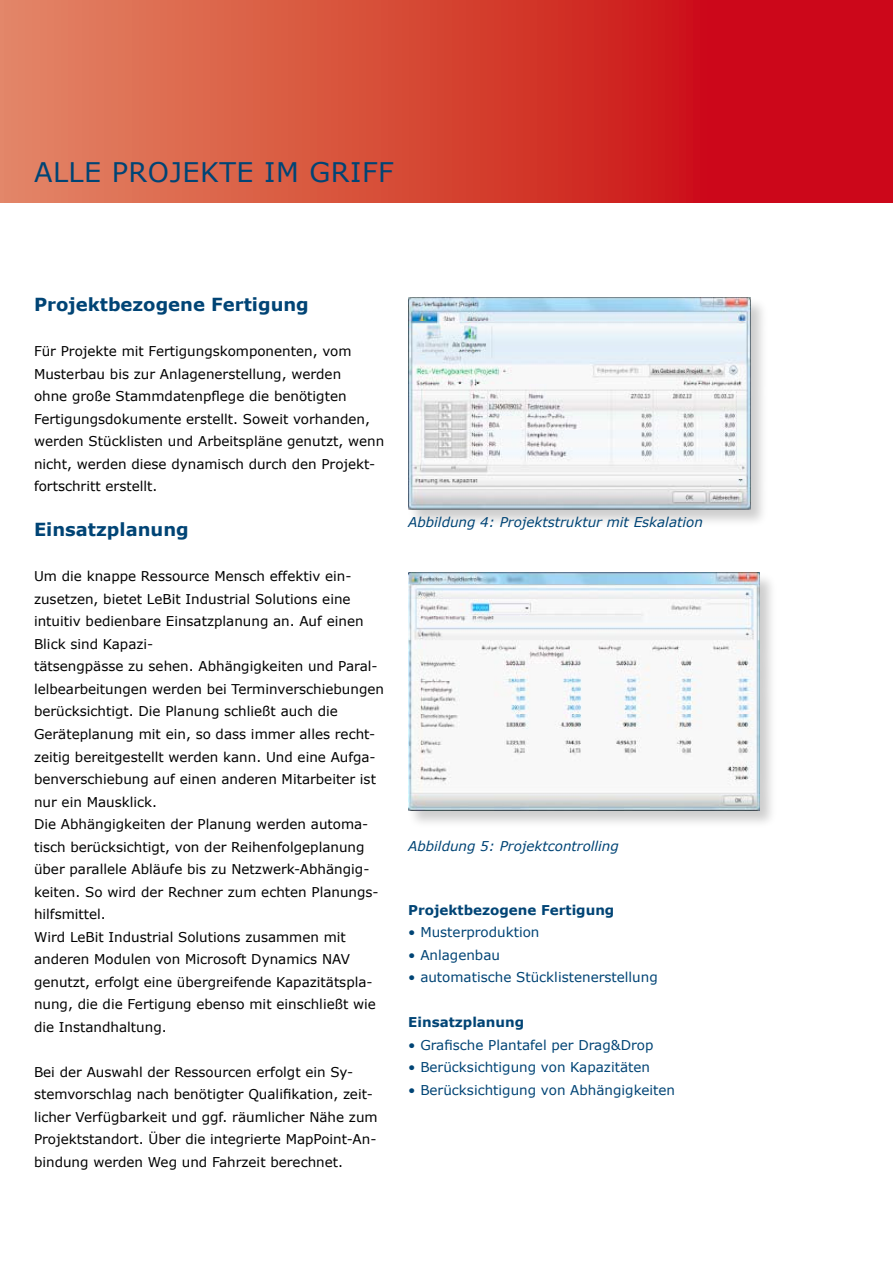
<style>
.page{position:relative;width:893px;height:1263px;background:#fff}
.page>*{position:absolute;margin:0;border:0;box-sizing:border-box;transform-origin:0 0}
.t1{font:27px "Verdana";letter-spacing:.02em;color:#004475}
.t2{font:700 18px "Verdana";color:#004475}
.t3{font:13.5px/22.5px "Verdana";color:#000}
.t4{font:13.5px "Verdana";color:#004475}
.t5{font:italic 13.5px "Verdana";color:#004475}
.t6{font:700 13.5px "Verdana";color:#004475}
</style>
<div class="page">
<div style="left:0;top:0;width:893px;height:203px;background:linear-gradient(to right,#e28960,#c8000b)"></div>
<div style="left:407px;top:296px;width:363px;height:233px;background:#000;opacity:.2"></div>
<img style="left:408px;top:298px;width:342px;height:212px">
<div style="left:407px;top:571px;width:371px;height:259px;background:#000;opacity:.2"></div>
<img style="left:408px;top:573px;width:351px;height:238px">
<h1 class="t1" style="left:34px;top:153px;width:35px">Alle</h1>
<h1 class="t1" style="left:112px;top:153px;width:76px">Projekte</h1>
<h1 class="t1" style="left:264px;top:153px;width:83px">im Griff</h1>
<h2 class="t2" style="left:34px;top:292px;width:276px">Projektbezogene Fertigung</h2>
<p class="t3" style="left:34px;top:340px;width:352px">Für Projekte mit Fertigungskomponenten, vom Musterbau bis zur Anlagenerstellung, werden<br>ohne große Stammdatenpflege die benötigten Fertigungsdokumente erstellt. Soweit vorhanden, werden Stücklisten und Arbeitspläne genutzt, wenn nicht, werden diese dynamisch durch den Projekt&shy;fortschritt erstellt.</p>
<h2 class="t2" style="left:34px;top:517px;width:156px">Einsatzplanung</h2>
<p class="t3" style="left:34px;top:565px;width:352px">Um die knappe Ressource Mensch effektiv ein&shy;zusetzen, bietet LeBit Industrial Solutions eine intuitiv bedienbare Einsatzplanung an. Auf einen Blick sind Kapazi-<br>tätsengpässe zu sehen. Abhängigkeiten und Paral&shy;lelbearbeitungen werden bei Terminverschiebungen berücksichtigt. Die Planung schließt auch die Geräteplanung mit ein, so dass immer alles recht&shy;zeitig bereitgestellt werden kann. Und eine Aufga&shy;benverschiebung auf einen anderen Mitarbeiter ist nur ein Mausklick.<br>Die Abhängigkeiten der Planung werden automa&shy;tisch berücksichtigt, von der Reihenfolgeplanung über parallele Abläufe bis zu Netzwerk-Abhängig&shy;keiten. So wird der Rechner zum echten Planungs&shy;hilfsmittel.<br>Wird LeBit Industrial Solutions zusammen mit anderen Modulen von Microsoft Dynamics NAV genutzt, erfolgt eine übergreifende Kapazitätspla&shy;nung, die die Fertigung ebenso mit einschließt wie die Instandhaltung.</p>
<p class="t3" style="left:34px;top:1060px;width:345px">Bei der Auswahl der Ressourcen erfolgt ein Sy&shy;stemvorschlag nach benötigter Qualifikation, zeit&shy;licher Verfügbarkeit und ggf. räumlicher Nähe zum Projektstandort. Über die integrierte MapPoint-An&shy;bindung werden Weg und Fahrzeit berechnet.</p>
<p class="t5" style="left:408px;top:513px;width:296px">Abbildung 4: Projektstruktur mit Eskalation</p>
<p class="t5" style="left:408px;top:836px;width:212px">Abbildung 5: Projektcontrolling</p>
<p class="t6" style="left:408px;top:900px;width:208px">Projektbezogene Fertigung</p>
<p class="t4" style="left:408px;top:923px;width:133px">• Musterproduktion</p>
<p class="t4" style="left:408px;top:945px;width:93px">• Anlagenbau</p>
<p class="t4" style="left:408px;top:968px;width:251px">• automatische Stücklistenerstellung</p>
<p class="t6" style="left:408px;top:1012px;width:118px">Einsatzplanung</p>
<p class="t4" style="left:408px;top:1035px;width:247px">• Grafische Plantafel per Drag&amp;Drop</p>
<p class="t4" style="left:408px;top:1058px;width:243px">• Berücksichtigung von Kapazitäten</p>
<p class="t4" style="left:408px;top:1080px;width:268px">• Berücksichtigung von Abhängigkeiten</p>
</div>
